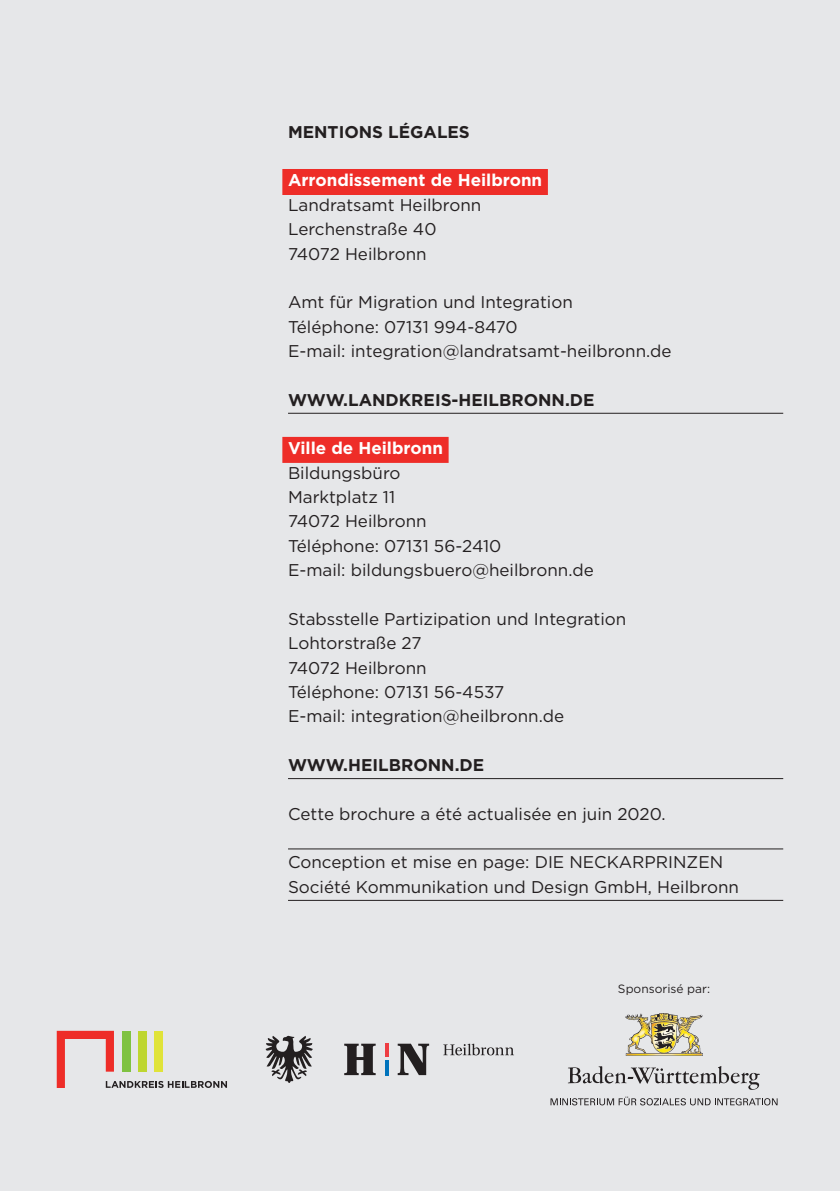
<style>
.page{position:relative;width:840px;height:1191px;background:#fff}
.page>*{position:absolute;margin:0;border:0;box-sizing:border-box;transform-origin:0 0}
.t1{font:17px/24.4px "Gotham";color:#231f20}
.t2{font:700 17px "Gotham";color:#231f20}
.t3{font:700 17px "Gotham";color:#fff}
.t4{font:12px "Gotham";color:#231f20}
</style>
<div class="page">
<div style="left:0;top:0;width:839px;height:1191px;background:#e6e7e9"></div>
<div style="left:282px;top:169px;width:265px;height:26px;background:#ee2d28"></div>
<div style="left:282px;top:437px;width:166px;height:26px;background:#ee2d28"></div>
<svg style="left:344px;top:1043px;width:31px;height:32px"></svg>
<svg style="left:397px;top:1043px;width:32px;height:32px"></svg>
<svg style="left:443px;top:1043px;width:70px;height:12px"></svg>
<hr style="left:385px;top:1043px;width:3px;height:14px;background:#ee3d43">
<hr style="left:385px;top:1060px;width:3px;height:15px;background:#0073bc">
<svg style="left:265px;top:1035px;width:47px;height:48px"></svg>
<img style="left:625px;top:1013px;width:78px;height:42px">
<svg style="left:568px;top:1066px;width:191px;height:23px"></svg>
<svg style="left:550px;top:1096px;width:227px;height:9px"></svg>
<hr style="left:288px;top:848px;width:494px;height:1px;background:#231f20">
<hr style="left:288px;top:413px;width:494px;height:1px;background:#231f20">
<hr style="left:288px;top:778px;width:494px;height:1px;background:#231f20">
<hr style="left:288px;top:900px;width:494px;height:1px;background:#231f20">
<svg style="left:57px;top:1030px;width:170px;height:58px"></svg>
<p class="t2" style="left:288px;top:120px;width:183px">MENTIONS LÉGALES</p>
<p class="t3" style="left:288px;top:169px;width:255px">Arrondissement de Heilbronn</p>
<p class="t1" style="left:288px;top:192px;width:195px">Landratsamt Heilbronn<br>Lerchenstraße 40<br>74072 Heilbronn</p>
<p class="t1" style="left:288px;top:290px;width:385px">Amt für Migration und Integration<br>Téléphone: 07131 994-8470<br>E-mail: integration@landratsamt-heilbronn.de</p>
<p class="t2" style="left:288px;top:388px;width:308px">WWW.LANDKREIS-HEILBRONN.DE</p>
<p class="t3" style="left:288px;top:437px;width:156px">Ville de Heilbronn</p>
<p class="t1" style="left:288px;top:460px;width:307px">Bildungsbüro<br>Marktplatz 11<br>74072 Heilbronn<br>Téléphone: 07131 56-2410<br>E-mail: bildungsbuero@heilbronn.de</p>
<p class="t1" style="left:288px;top:606px;width:340px">Stabsstelle Partizipation und Integration<br>Lohtorstraße 27<br>74072 Heilbronn<br>Téléphone: 07131 56-4537<br>E-mail: integration@heilbronn.de</p>
<p class="t2" style="left:288px;top:753px;width:198px">WWW.HEILBRONN.DE</p>
<p class="t1" style="left:288px;top:801px;width:379px">Cette brochure a été actualisée en juin 2020.</p>
<p class="t1" style="left:288px;top:849px;width:452px">Conception et mise en page: DIE NECKARPRINZEN<br>Société Kommunikation und Design GmbH, Heilbronn</p>
<p class="t4" style="left:617px;top:980px;width:94px">Sponsorisé par:</p>
</div>
